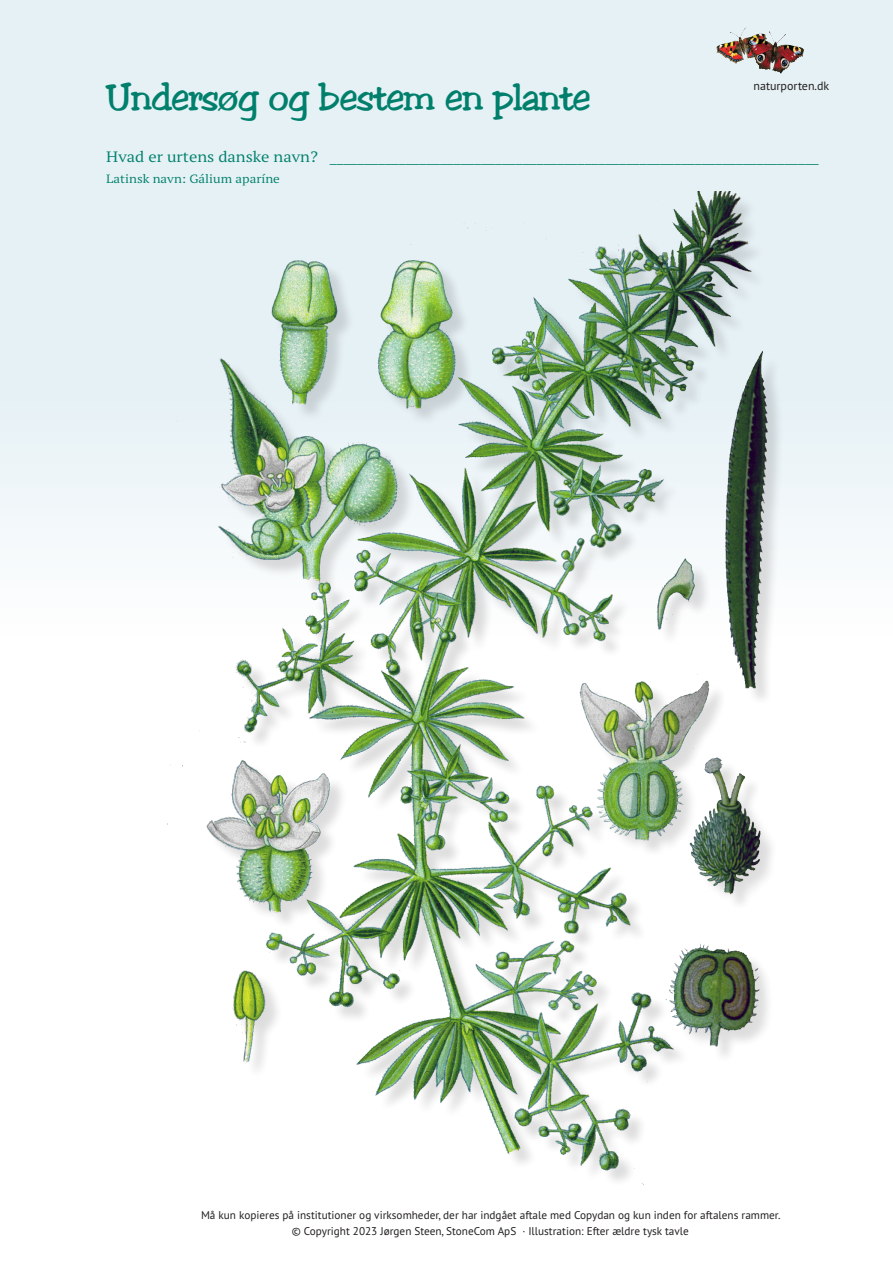
<style>
.page{position:relative;width:893px;height:1263px;background:#fff}
.page>*{position:absolute;margin:0;border:0;box-sizing:border-box;transform-origin:0 0}
.t1{font:36px "Toledo";letter-spacing:-.025em;color:#00806c}
.t2{font:expanded 15px "PT Serif Pro";color:#00806c}
.t3{font:expanded 12px "PT Serif Pro";color:#00806c}
.t4{font:12px "PT Sans Pro";color:#231f20}
.t5{font:11.25px/16.5px "PT Sans Pro";color:#231f20;text-align:center}
</style>
<div class="page">
<div style="left:0;top:0;width:893px;height:1263px;background:linear-gradient(to bottom,#e2eff3,#fff)"></div>
<img style="left:716px;top:28px;width:58px;height:42px">
<img style="left:167px;top:191px;width:615px;height:1004px">
<p class="t4" style="left:753px;top:78px;width:77px">naturporten.dk</p>
<h1 class="t1" style="left:106px;top:74px;width:486px">Undersøg og bestem en plante</h1>
<h2 class="t2" style="left:106px;top:146px;width:714px">Hvad er urtens danske navn? _______________________________________________________________________</h2>
<p class="t3" style="left:106px;top:170px;width:175px">Latinsk navn: Gálium aparíne</p>
<p class="t5" style="left:201px;top:1206px;width:581px">Må kun kopieres på institutioner og virksomheder, der har indgået aftale med Copydan og kun inden for aftalens rammer. © Copyright 2023 Jørgen Steen, StoneCom ApS · Illustration: Efter ældre tysk tavle</p>
</div>
